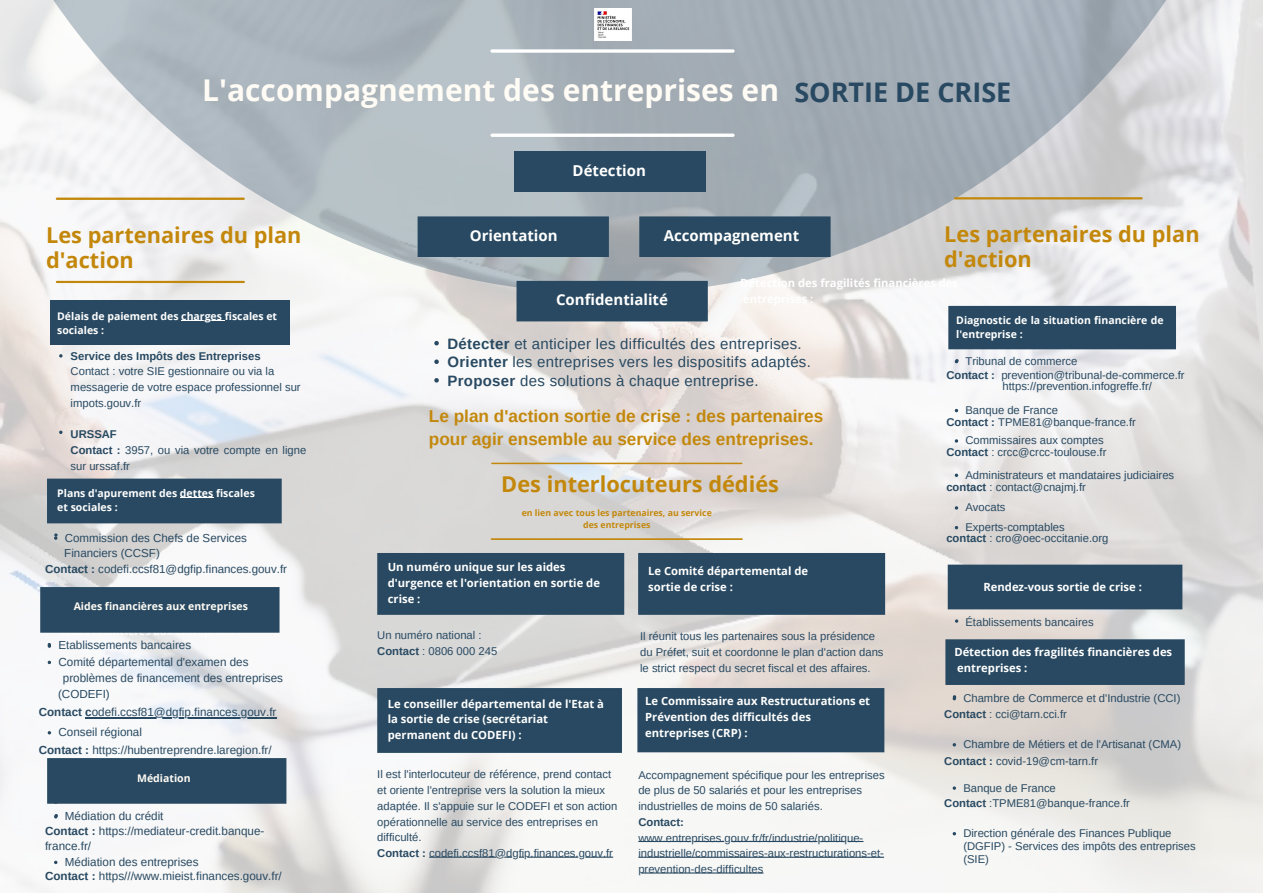
<style>
.page{position:relative;width:1263px;height:893px;background:#fff}
.page>*{position:absolute;margin:0;border:0;box-sizing:border-box;transform-origin:0 0}
.t1{font:700 30px "Open Sans";color:#fffbf5}
.t2{font:700 27px "Open Sans";color:#284961}
.t3{font:700 21.75px/24.8px "Open Sans";color:#c3880b}
.t4{font:700 17.25px/23.6px "Arimo";color:#c3880b}
.t5{font:15px/18.6px "Arimo";letter-spacing:.02em;color:#284961}
.t6{font:700 15px "Open Sans";color:#fff}
.t7{font:11.7px "Arimo";color:#284961}
.t8{font:11.62px "Arimo";color:#284961}
.t9{font:11.55px "Arimo";color:#284961}
.t10{font:11.25px/15.8px "Arimo";color:#284961}
.t11{font:700 11.25px/15.8px "Open Sans";color:#fff}
.t12{font:700 11.25px "Arimo";color:#284961}
.t13{font:700 10.5px/14.1px "Open Sans";color:#fff}
.t14{font:700 10.5px "Open Sans";color:#fffbf5}
.t15{font:700 8.77px/11.9px "Open Sans";color:#c3880b;text-align:center}
.s1{font-weight:700}
</style>
<div class="page">
<img style="left:0;top:0;width:1263px;height:893px">
<svg style="left:53px;top:0;width:1113px;height:294px"></svg>
<svg style="left:490px;top:49px;width:244px;height:4px"></svg>
<hr style="left:490px;top:134px;width:244px;height:3px;background:#fff;border-radius:2px">
<div style="left:514px;top:151px;width:192px;height:40px;background:#284961"></div>
<img style="left:594px;top:9px;width:38px;height:31px">
<hr style="left:57px;top:198px;width:187px;height:2px;background:#c3880b">
<div style="left:51px;top:300px;width:239px;height:44px;background:#284961"></div>
<svg style="left:59px;top:354px;width:4px;height:3px"></svg>
<hr style="left:57px;top:281px;width:187px;height:2px;background:#c3880b">
<svg style="left:59px;top:430px;width:3px;height:4px"></svg>
<svg style="left:434px;top:341px;width:5px;height:41px"></svg>
<hr style="left:491px;top:463px;width:251px;height:1px;background:#c3880b">
<div style="left:377px;top:688px;width:507px;height:65px;background:#284961"></div>
<hr style="left:491px;top:538px;width:252px;height:2px;background:#c3880b">
<div style="left:377px;top:553px;width:508px;height:62px;background:#284961"></div>
<hr style="left:638px;top:841px;width:53px;height:1px;background:#284961">
<hr style="left:694px;top:841px;width:30px;height:1px;background:#284961">
<hr style="left:731px;top:841px;width:86px;height:1px;background:#284961">
<svg style="left:821px;top:841px;width:42px;height:1px"></svg>
<hr style="left:429px;top:856px;width:67px;height:1px;background:#284961">
<hr style="left:527px;top:856px;width:51px;height:1px;background:#284961">
<svg style="left:585px;top:856px;width:28px;height:1px"></svg>
<hr style="left:638px;top:856px;width:246px;height:2px;background:#284961">
<hr style="left:641px;top:872px;width:122px;height:1px;background:#284961">
<svg style="left:418px;top:216px;width:412px;height:105px;background:#728593"></svg>
<hr style="left:954px;top:197px;width:189px;height:2px;background:#c3880b">
<hr style="left:181px;top:321px;width:44px;height:1px;background:#fff">
<svg style="left:47px;top:478px;width:235px;height:62px;background:#5b7283"></svg>
<hr style="left:92px;top:717px;width:184px;height:1px;background:#284961">
<svg style="left:54px;top:860px;width:3px;height:4px"></svg>
<svg style="left:955px;top:439px;width:3px;height:4px"></svg>
<svg style="left:955px;top:473px;width:3px;height:4px"></svg>
<svg style="left:953px;top:786px;width:3px;height:4px"></svg>
<svg style="left:40px;top:587px;width:239px;height:61px"></svg>
<svg style="left:948px;top:306px;width:228px;height:57px;background:#577083"></svg>
<svg style="left:948px;top:564px;width:234px;height:59px;background:#546c7e"></svg>
<svg style="left:945px;top:639px;width:240px;height:61px;background:#556c7c"></svg>
<svg style="left:47px;top:758px;width:239px;height:60px"></svg>
<p class="t1" style="left:202px;top:69px;width:578px">L'accompagnement des entreprises en</p>
<p class="t2" style="left:794px;top:73px;width:218px">SORTIE DE CRISE</p>
<p class="t3" style="left:46px;top:222px;width:257px">Les partenaires du plan d'action</p>
<p class="t13" style="left:57px;top:309px;width:221px">Délais de paiement des charges fiscales et sociales :</p>
<p class="t12" style="left:71px;top:349px;width:191px">Service des Impôts des Entreprises</p>
<p class="t10" style="left:71px;top:363px;width:232px">Contact : votre SIE gestionnaire ou via la messagerie de votre espace professionnel sur impots.gouv.fr</p>
<p class="t12" style="left:71px;top:428px;width:48px">URSSAF</p>
<p class="t10" style="left:71px;top:442px;width:237px"><span class="s1">Contact :</span> 3957, ou via votre compte en ligne sur urssaf.fr</p>
<p class="t13" style="left:57px;top:485px;width:199px">Plans d'apurement des dettes fiscales et sociales :</p>
<p class="t9" style="left:65px;top:531px;width:184px">Commission des Chefs de Services</p>
<p class="t9" style="left:64px;top:547px;width:97px">Financiers (CCSF)</p>
<p class="t9" style="left:45px;top:562px;width:244px"><span class="s1">Contact :</span> codefi.ccsf81@dgfip.finances.gouv.fr</p>
<p class="t14" style="left:74px;top:599px;width:176px">Aides financières aux entreprises</p>
<p class="t8" style="left:58px;top:639px;width:134px">Etablissements bancaires</p>
<p class="t8" style="left:58px;top:655px;width:191px">Comité départemental d'examen des</p>
<p class="t8" style="left:63px;top:671px;width:222px">problèmes de financement des entreprises</p>
<p class="t8" style="left:58px;top:688px;width:53px">(CODEFI)</p>
<p class="t8" style="left:39px;top:706px;width:239px"><span class="s1">Contact c</span>odefi.ccsf81@dgfip.finances.gouv.fr</p>
<p class="t8" style="left:39px;top:743px;width:235px"><span class="s1">Contact :</span> https://hubentreprendre.laregion.fr/</p>
<p class="t8" style="left:58px;top:725px;width:85px">Conseil régional</p>
<p class="t14" style="left:137px;top:770px;width:55px">Médiation</p>
<p class="t7" style="left:65px;top:809px;width:100px">Médiation du crédit</p>
<p class="t7" style="left:65px;top:855px;width:135px">Médiation des entreprises</p>
<p class="t7" style="left:45px;top:824px;width:221px"><span class="s1">Contact :</span> https://mediateur-credit.banque-</p>
<p class="t7" style="left:45px;top:839px;width:48px">france.fr/</p>
<p class="t7" style="left:45px;top:869px;width:238px"><span class="s1">Contact :</span> https///www.mieist.finances.gouv.fr/</p>
<p class="t6" style="left:573px;top:159px;width:75px">Détection</p>
<p class="t6" style="left:470px;top:225px;width:89px">Orientation</p>
<p class="t6" style="left:664px;top:225px;width:137px">Accompagnement</p>
<p class="t3" style="left:944px;top:221px;width:257px">Les partenaires du plan d'action</p>
<p class="t11" style="left:740px;top:275px;width:219px">Détection des fragilités financières des</p>
<p class="t6" style="left:556px;top:289px;width:113px">Confidentialité</p>
<p class="t5" style="left:447px;top:334px;width:365px"><span class="s1">Détecter</span> et anticiper les difficultés des entreprises.<br><span class="s1">Orienter</span> les entreprises vers les dispositifs adaptés.<br><span class="s1">Proposer</span> des solutions à chaque entreprise.</p>
<p class="t4" style="left:429px;top:404px;width:396px">Le plan d'action sortie de crise : des partenaires pour agir ensemble au service des entreprises.</p>
<p class="t3" style="left:501px;top:471px;width:279px">Des interlocuteurs dédiés</p>
<p class="t15" style="left:522px;top:506px;width:192px">en lien avec tous les partenaires, au service des entreprises</p>
<p class="t11" style="left:388px;top:559px;width:214px">Un numéro unique sur les aides d'urgence et l'orientation en sortie de crise :</p>
<p class="t10" style="left:377px;top:627px;width:122px">Un numéro national :<br><span class="s1">Contact</span> : 0806 000 245</p>
<p class="t11" style="left:388px;top:695px;width:218px">Le conseiller départemental de l'Etat à la sortie de crise (secrétariat permanent du CODEFI) :</p>
<p class="t10" style="left:377px;top:766px;width:242px">Il est l'interlocuteur de référence, prend contact et oriente l'entreprise vers la solution la mieux adaptée. Il s'appuie sur le CODEFI et son action opérationnelle au service des entreprises en difficulté.</p>
<p class="t10" style="left:377px;top:845px;width:237px"><span class="s1">Contact :</span> codefi.ccsf81@dgfip.finances.gouv.fr</p>
<p class="t11" style="left:648px;top:563px;width:162px">Le Comité départemental de sortie de crise :</p>
<p class="t10" style="left:640px;top:628px;width:245px">Il réunit tous les partenaires sous la présidence du Préfet, suit et coordonne le plan d'action dans le strict respect du secret fiscal et des affaires.</p>
<p class="t11" style="left:645px;top:693px;width:226px">Le Commissaire aux Restructurations et<br>Prévention des difficultés des</p>
<p class="t11" style="left:645px;top:724px;width:104px">entreprises (CRP) :</p>
<p class="t10" style="left:638px;top:766px;width:248px">Accompagnement spécifique pour les entreprises de plus de 50 salariés et pour les entreprises industrielles de moins de 50 salariés.</p>
<p class="t10" style="left:638px;top:814px;width:247px"><span class="s1">Contact: </span>www.entreprises.gouv.fr/fr/industrie/politique&shy;industrielle/commissaires-aux-restructurations-et&shy;prevention-des-difficultes</p>
<p class="t13" style="left:956px;top:312px;width:209px;line-height:14.6px">Diagnostic de la situation financière de l'entreprise :</p>
<p class="t10" style="left:965px;top:353px;width:113px">Tribunal de commerce</p>
<p class="t10" style="left:946px;top:367px;width:240px"><span class="s1">Contact :</span> prevention@tribunal-de-commerce.fr</p>
<p class="t10" style="left:1002px;top:378px;width:151px">https://prevention.infogreffe.fr/</p>
<p class="t10" style="left:946px;top:414px;width:191px"><span class="s1">Contact :</span> TPME81@banque-france.fr</p>
<p class="t10" style="left:946px;top:444px;width:162px"><span class="s1">Contact</span> : crcc@crcc-toulouse.fr</p>
<p class="t10" style="left:946px;top:479px;width:141px"><span class="s1">contact</span> : contact@cnajmj.fr</p>
<p class="t10" style="left:965px;top:402px;width:94px">Banque de France</p>
<p class="t10" style="left:965px;top:432px;width:140px">Commissaires aux comptes</p>
<p class="t10" style="left:965px;top:467px;width:210px">Administrateurs et mandataires judiciaires</p>
<p class="t10" style="left:965px;top:499px;width:41px">Avocats</p>
<p class="t10" style="left:965px;top:519px;width:101px">Experts-comptables</p>
<p class="t10" style="left:946px;top:530px;width:164px"><span class="s1">contact</span> : cro@oec-occitanie.org</p>
<p class="t11" style="left:983px;top:578px;width:160px">Rendez-vous sortie de crise :</p>
<p class="t10" style="left:965px;top:614px;width:130px">Établissements bancaires</p>
<p class="t11" style="left:954px;top:644px;width:219px">Détection des fragilités financières des entreprises :</p>
<p class="t10" style="left:963px;top:690px;width:219px">Chambre de Commerce et d'Industrie (CCI)</p>
<p class="t10" style="left:963px;top:736px;width:219px">Chambre de Métiers et de l'Artisanat (CMA)</p>
<p class="t10" style="left:963px;top:779px;width:94px">Banque de France</p>
<p class="t10" style="left:963px;top:826px;width:234px;line-height:13px">Direction générale des Finances Publique (DGFIP) - Services des impôts des entreprises (SIE)</p>
<p class="t10" style="left:944px;top:706px;width:124px"><span class="s1">Contact</span> : cci@tarn.cci.fr</p>
<p class="t10" style="left:944px;top:753px;width:155px"><span class="s1">Contact :</span> covid-19@cm-tarn.fr</p>
<p class="t10" style="left:944px;top:795px;width:187px"><span class="s1">Contact</span> :TPME81@banque-france.fr</p>
</div>
